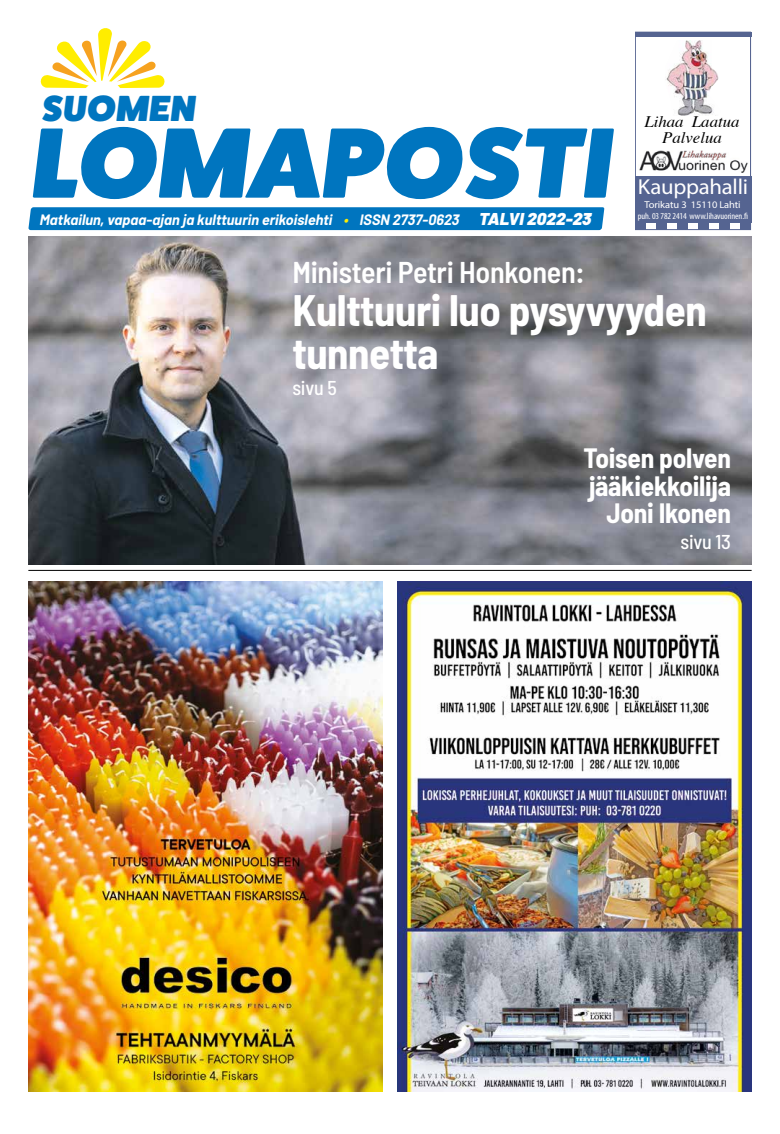
<style>
.page{position:relative;width:780px;height:1134px;background:#fff}
.page>*{position:absolute;margin:0;border:0;box-sizing:border-box;transform-origin:0 0}
.t1{font:800 100.2px "Fat Frank";color:#0075bf;scale:1.05 1}
.t2{font:700 semi-condensed 43px/43px "Barlow";letter-spacing:-.01em;color:#fff}
.t3{font:800 36.5px "Fat Frank";color:#0075bf;scale:1.04 1}
.t4{font:600 semi-condensed 30px "Barlow";letter-spacing:-.01em;color:#fff}
.t5{font:700 semi-condensed 27.3px/27.3px "Barlow";letter-spacing:-.01em;color:#fff;text-align:right}
.t6{font:21.7px "Myriad Pro";letter-spacing:-.01em;color:#fff;scale:1.05 1}
.t7{font:500 semi-condensed 20px "Barlow";letter-spacing:-.01em;color:#fff}
.t8{font:italic 16px/16px "Times";color:#000;text-align:center;scale:1.05 1}
.t9{font:italic 700 14.7px "Barlow";color:#fff}
.t10{font:10px "Myriad Pro";letter-spacing:-.01em;color:#fff;scale:1.05 1}
.t11{font:condensed 9px "Myriad Pro";letter-spacing:-.01em;color:#fff;scale:1.05 1}
.s1{color:#ffed00}
.s2{font-weight:900;font-size:17.1px}
</style>
<div class="page">
<img style="left:28px;top:237px;width:723px;height:327px">
<hr style="left:28px;top:570px;width:723px;height:1px;background:#000">
<svg style="left:40px;top:28px;width:125px;height:61px"></svg>
<div style="left:28px;top:207px;width:576px;height:23px;background:#0075bf"></div>
<img style="left:28px;top:581px;width:355px;height:510px">
<img style="left:397px;top:581px;width:354px;height:510px">
<div style="left:635px;top:32px;width:116px;height:198px;border:1px solid #556491"></div>
<img style="left:666px;top:40px;width:53px;height:76px">
<img style="left:639px;top:151px;width:109px;height:21px">
<div style="left:635px;top:221px;width:10px;height:9px;background:#556491"></div>
<div style="left:656px;top:221px;width:10px;height:9px;background:#556491"></div>
<div style="left:677px;top:221px;width:10px;height:9px;background:#556491"></div>
<div style="left:698px;top:221px;width:10px;height:9px;background:#556491"></div>
<div style="left:719px;top:221px;width:11px;height:9px;background:#556491"></div>
<div style="left:740px;top:221px;width:11px;height:9px;background:#556491"></div>
<div style="left:635px;top:177px;width:116px;height:46px;background:#556491"></div>
<div style="left:635px;top:32px;width:116px;height:5px;background:#556491"></div>
<h3 class="t3" style="left:41px;top:88px;width:154px">SUOMEN</h3>
<h1 class="t1" style="left:29px;top:107px;width:567px">LOMAPOSTI</h1>
<p class="t9" style="left:39px;top:209px;width:553px">Matkailun, vapaa-ajan ja kulttuurin erikoislehti <span class="s1">•</span> ISSN 2737-0623 <span class="s2">TALVI 2022-23</span></p>
<p class="t8" style="left:644px;top:113px;width:92px">Lihaa Laatua<br>Palvelua</p>
<h3 class="t6" style="left:638px;top:174px;width:106px">Kauppahalli</h3>
<p class="t10" style="left:644px;top:199px;width:93px">Torikatu 3 15110 Lahti</p>
<p class="t11" style="left:638px;top:211px;width:106px">puh. 03 782 2414 www.lihavuorinen.fi</p>
<h3 class="t4" style="left:292px;top:254px;width:294px">Ministeri Petri Honkonen:</h3>
<h2 class="t2" style="left:292px;top:288px;width:416px">Kulttuuri luo pysyvyyden tunnetta</h2>
<h3 class="t7" style="left:292px;top:375px;width:46px">sivu 5</h3>
<h3 class="t5" style="left:583px;top:444px;width:149px">Toisen polven jääkiekkoilija<br>Joni Ikonen</h3>
<h3 class="t7" style="left:680px;top:529px;width:52px">sivu 13</h3>
</div>
